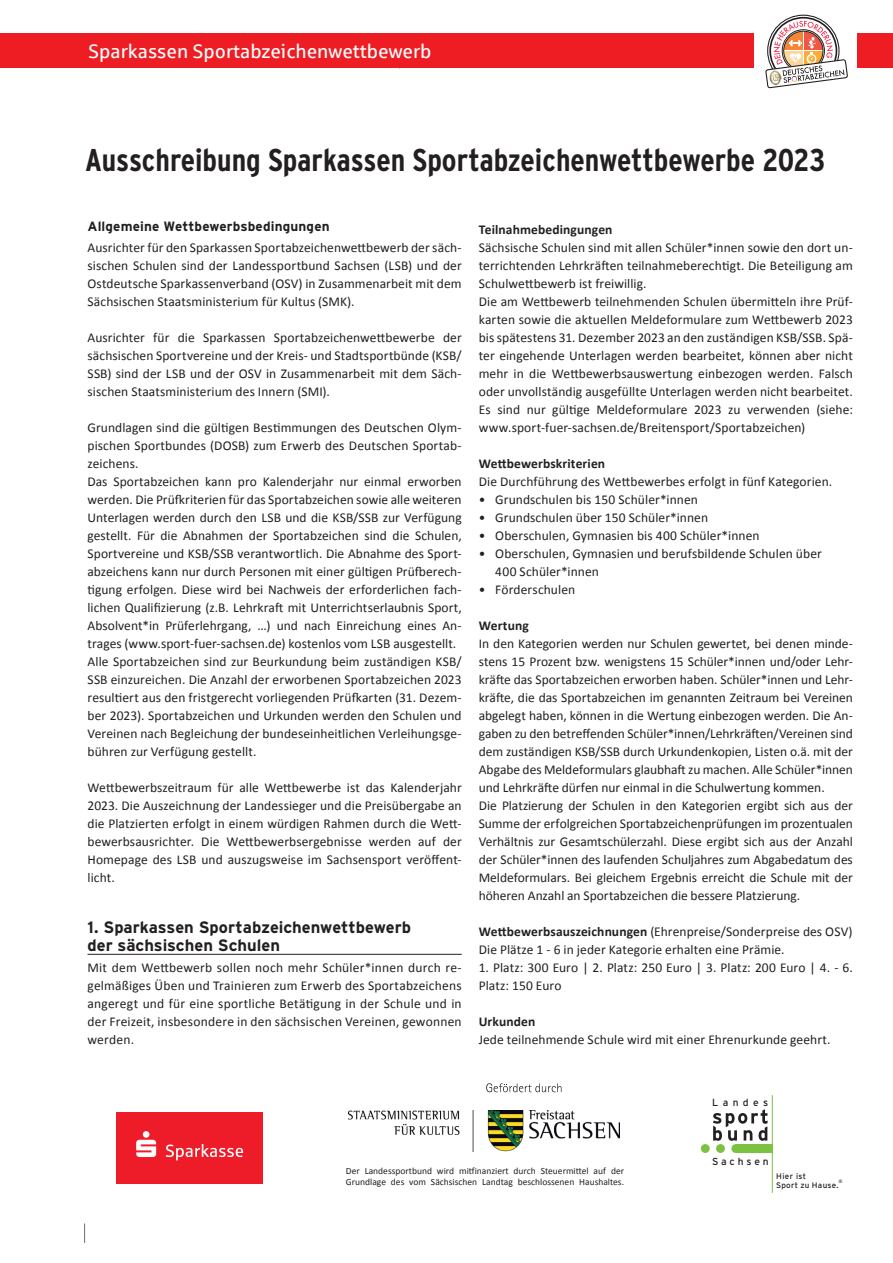
<style>
.page{position:relative;width:893px;height:1263px;background:#fff}
.page>*{position:absolute;margin:0;border:0;box-sizing:border-box;transform-origin:0 0}
.Head{font:700 condensed 31.5px "Interstate";color:#231f20}
.t1{font:19.5px "Sparkasse Rg";color:#fff}
.Kleine_Head{font:700 16.5px "Interstate";color:#231f20}
.Fließ_normal{font:13.5px/18px "Calibri";letter-spacing:.005em;color:#231f20;text-align:justify}
.Fließ_normal-2{font:700 13.5px "Calibri";letter-spacing:.01em;color:#231f20}
.Kleine_Head-2{font:700 13.5px "Interstate";letter-spacing:.01em;color:#231f20}
.t2{font:10.2px "Interstate";letter-spacing:.28em;color:#231f20}
.t3{font:9.45px/11.4px "Calibri";color:#231f20}
.t4{font:8.1px/9px "Interstate";letter-spacing:.04em;color:#231f20}
.t5{font:4.8px "Interstate";color:#231f20}
.s1{font-weight:700}
</style>
<div class="page">
<svg style="left:84px;top:1223px;width:1px;height:20px"></svg>
<hr style="left:88px;top:954px;width:374px;height:1px;background:#231f20">
<div style="left:33px;top:33px;width:732px;height:35px;background:#ee1d23"></div>
<div style="left:754px;top:18px;width:96px;height:67px;background:#fff"></div>
<div style="left:0;top:34px;width:57px;height:34px;background:#ee1d23"></div>
<svg style="left:766px;top:21px;width:81px;height:68px"></svg>
<div style="left:858px;top:34px;width:35px;height:34px;background:#ee1d23"></div>
<svg style="left:713px;top:1109px;width:54px;height:32px"></svg>
<hr style="left:772px;top:1095px;width:1px;height:98px;background:#7bc142">
<div style="left:701px;top:1144px;width:9px;height:9px;background:#7bc142;border-radius:50%"></div>
<div style="left:716px;top:1144px;width:9px;height:9px;background:#7bc142;border-radius:50%"></div>
<div style="left:731px;top:1144px;width:9px;height:9px;background:#7bc142;border-radius:50%"></div>
<div style="left:736px;top:1144px;width:36px;height:9px;background:#7bc142"></div>
<div style="left:116px;top:1112px;width:147px;height:72px;background:#ee1c28"></div>
<svg style="left:166px;top:1144px;width:77px;height:16px"></svg>
<svg style="left:136px;top:1131px;width:20px;height:26px"></svg>
<svg style="left:486px;top:1083px;width:75px;height:9px"></svg>
<img style="left:348px;top:1111px;width:272px;height:40px">
<p class="t1" style="left:89px;top:39px;width:345px">Sparkassen Sportabzeichenwettbewerb</p>
<p class="t1" style="left:36px;top:39px;width:333px">Sparkassen Sportabzeichenwettbewer</p>
<p class="Head" style="left:85px;top:142px;width:742px">Ausschreibung Sparkassen Sportabzeichenwettbewerbe 2023</p>
<p class="Kleine_Head-2" style="left:88px;top:219px;width:244px">Allgemeine Wettbewerbsbedingungen</p>
<p class="Fließ_normal" style="left:88px;top:239px;width:376px">Ausrichter für den Sparkassen Sportabzeichenwettbewerb der säch&shy;sischen Schulen sind der Landessportbund Sachsen (LSB) und der Ostdeutsche Sparkassenverband (OSV) in Zusammenarbeit mit dem Sächsischen Staatsministerium für Kultus (SMK).</p>
<p class="Fließ_normal" style="left:88px;top:329px;width:376px">Ausrichter für die Sparkassen Sportabzeichenwettbewerbe der sächsischen Sportvereine und der Kreis- und Stadtsportbünde (KSB/ SSB) sind der LSB und der OSV in Zusammenarbeit mit dem Säch&shy;sischen Staatsministerium des Innern (SMI).</p>
<p class="Fließ_normal" style="left:88px;top:419px;width:376px">Grundlagen sind die gültigen Bestimmungen des Deutschen Olym&shy;pischen Sportbundes (DOSB) zum Erwerb des Deutschen Sportab&shy;zeichens.</p>
<p class="Fließ_normal" style="left:88px;top:473px;width:376px">Das Sportabzeichen kann pro Kalenderjahr nur einmal erworben werden. Die Prüfkriterien für das Sportabzeichen sowie alle weiteren Unterlagen werden durch den LSB und die KSB/SSB zur Verfügung gestellt. Für die Abnahmen der Sportabzeichen sind die Schulen, Sportvereine und KSB/SSB verantwortlich. Die Abnahme des Sport&shy;abzeichens kann nur durch Personen mit einer gültigen Prüfberech&shy;tigung erfolgen. Diese wird bei Nachweis der erforderlichen fach&shy;lichen Qualifizierung (z.B. Lehrkraft mit Unterrichtserlaubnis Sport, Absolvent*in Prüferlehrgang, …) und nach Einreichung eines An&shy;trages (www.sport-fuer-sachsen.de) kostenlos vom LSB ausgestellt.</p>
<p class="Fließ_normal" style="left:88px;top:653px;width:376px">Alle Sportabzeichen sind zur Beurkundung beim zuständigen KSB/ SSB einzureichen. Die Anzahl der erworbenen Sportabzeichen 2023 resultiert aus den fristgerecht vorliegenden Prüfkarten (31. Dezem&shy;ber 2023). Sportabzeichen und Urkunden werden den Schulen und Vereinen nach Begleichung der bundeseinheitlichen Verleihungsge&shy;bühren zur Verfügung gestellt.</p>
<p class="Fließ_normal" style="left:88px;top:779px;width:376px">Wettbewerbszeitraum für alle Wettbewerbe ist das Kalenderjahr 2023. Die Auszeichnung der Landessieger und die Preisübergabe an die Platzierten erfolgt in einem würdigen Rahmen durch die Wett&shy;bewerbsausrichter. Die Wettbewerbsergebnisse werden auf der Homepage des LSB und auszugsweise im Sachsensport veröffent&shy;licht.</p>
<p class="Kleine_Head" style="left:88px;top:918px;width:325px">1. Sparkassen Sportabzeichenwettbewerb</p>
<p class="Kleine_Head" style="left:88px;top:936px;width:194px">der sächsischen Schulen</p>
<p class="Fließ_normal" style="left:88px;top:959px;width:376px">Mit dem Wettbewerb sollen noch mehr Schüler*innen durch re&shy;gelmäßiges Üben und Trainieren zum Erwerb des Sportabzeichens angeregt und für eine sportliche Betätigung in der Schule und in der Freizeit, insbesondere in den sächsischen Vereinen, gewonnen werden.</p>
<p class="Fließ_normal-2" style="left:479px;top:221px;width:135px">Teilnahmebedingungen</p>
<p class="Fließ_normal" style="left:479px;top:239px;width:376px">Sächsische Schulen sind mit allen Schüler*innen sowie den dort un&shy;terrichtenden Lehrkräften teilnahmeberechtigt. Die Beteiligung am Schulwettbewerb ist freiwillig.</p>
<p class="Fließ_normal" style="left:479px;top:293px;width:376px">Die am Wettbewerb teilnehmenden Schulen übermitteln ihre Prüf&shy;karten sowie die aktuellen Meldeformulare zum Wettbewerb 2023 bis spätestens 31. Dezember 2023 an den zuständigen KSB/SSB. Spä&shy;ter eingehende Unterlagen werden bearbeitet, können aber nicht mehr in die Wettbewerbsauswertung einbezogen werden. Falsch oder unvollständig ausgefüllte Unterlagen werden nicht bearbeitet.</p>
<p class="Fließ_normal" style="left:479px;top:401px;width:376px">Es sind nur gültige Meldeformulare 2023 zu verwenden (siehe: www.sport-fuer-sachsen.de/Breitensport/Sportabzeichen)</p>
<p class="Fließ_normal-2" style="left:479px;top:455px;width:128px">Wettbewerbskriterien</p>
<p class="Fließ_normal" style="left:479px;top:473px;width:355px">Die Durchführung des Wettbewerbes erfolgt in fünf Kategorien.</p>
<p class="Fließ_normal" style="left:479px;top:491px;width:221px">• Grundschulen bis 150 Schüler*innen</p>
<p class="Fließ_normal" style="left:479px;top:509px;width:231px">• Grundschulen über 150 Schüler*innen</p>
<p class="Fließ_normal" style="left:479px;top:527px;width:282px">• Oberschulen, Gymnasien bis 400 Schüler*innen</p>
<p class="Fließ_normal" style="left:479px;top:545px;width:345px">• Oberschulen, Gymnasien und berufsbildende Schulen über</p>
<p class="Fließ_normal" style="left:495px;top:563px;width:105px">400 Schüler*innen</p>
<p class="Fließ_normal" style="left:479px;top:581px;width:98px">• Förderschulen</p>
<p class="Fließ_normal-2" style="left:479px;top:617px;width:52px">Wertung</p>
<p class="Fließ_normal" style="left:479px;top:635px;width:376px">In den Kategorien werden nur Schulen gewertet, bei denen minde&shy;stens 15 Prozent bzw. wenigstens 15 Schüler*innen und/oder Lehr&shy;kräfte das Sportabzeichen erworben haben. Schüler*innen und Lehr&shy;kräfte, die das Sportabzeichen im genannten Zeitraum bei Vereinen abgelegt haben, können in die Wertung einbezogen werden. Die An&shy;gaben zu den betreffenden Schüler*innen/Lehrkräften/Vereinen sind dem zuständigen KSB/SSB durch Urkundenkopien, Listen o.ä. mit der Abgabe des Meldeformulars glaubhaft zu machen. Alle Schüler*innen und Lehrkräfte dürfen nur einmal in die Schulwertung kommen.</p>
<p class="Fließ_normal" style="left:479px;top:797px;width:376px">Die Platzierung der Schulen in den Kategorien ergibt sich aus der Summe der erfolgreichen Sportabzeichenprüfungen im prozentualen Verhältnis zur Gesamtschülerzahl. Diese ergibt sich aus der Anzahl der Schüler*innen des laufenden Schuljahres zum Abgabedatum des Meldeformulars. Bei gleichem Ergebnis erreicht die Schule mit der höheren Anzahl an Sportabzeichen die bessere Platzierung.</p>
<p class="Fließ_normal" style="left:479px;top:923px;width:375px"><span class="s1">Wettbewerbsauszeichnungen</span> (Ehrenpreise/Sonderpreise des OSV)</p>
<p class="Fließ_normal" style="left:479px;top:941px;width:307px">Die Plätze 1 - 6 in jeder Kategorie erhalten eine Prämie.</p>
<p class="Fließ_normal" style="left:479px;top:959px;width:376px">1. Platz: 300 Euro | 2. Platz: 250 Euro | 3. Platz: 200 Euro | 4. - 6.<br>Platz: 150 Euro</p>
<p class="Fließ_normal-2" style="left:479px;top:1013px;width:58px">Urkunden</p>
<p class="Fließ_normal" style="left:479px;top:1031px;width:353px">Jede teilnehmende Schule wird mit einer Ehrenurkunde geehrt.</p>
<p class="t2" style="left:712px;top:1096px;width:57px">Landes</p>
<p class="t2" style="left:712px;top:1156px;width:58px">Sachsen</p>
<p class="t3" style="left:346px;top:1165px;width:280px">Der Landessportbund wird mitfinanziert durch Steuermittel auf der<br>Grundlage des vom Sächsischen Landtag beschlossenen Haushaltes.</p>
<p class="t3" style="left:347px;top:1166px;width:277px">Diese Maßnahme wird mitfinanziert durch Steuermittel auf der<br>Grundlage des vom Sächsischen Landtag beschlossenen Haushaltes.</p>
<p class="t4" style="left:776px;top:1171px;width:64px">Hier ist<br>Sport zu Hause.</p>
<p class="t5" style="left:838px;top:1179px;width:6px">®</p>
</div>
